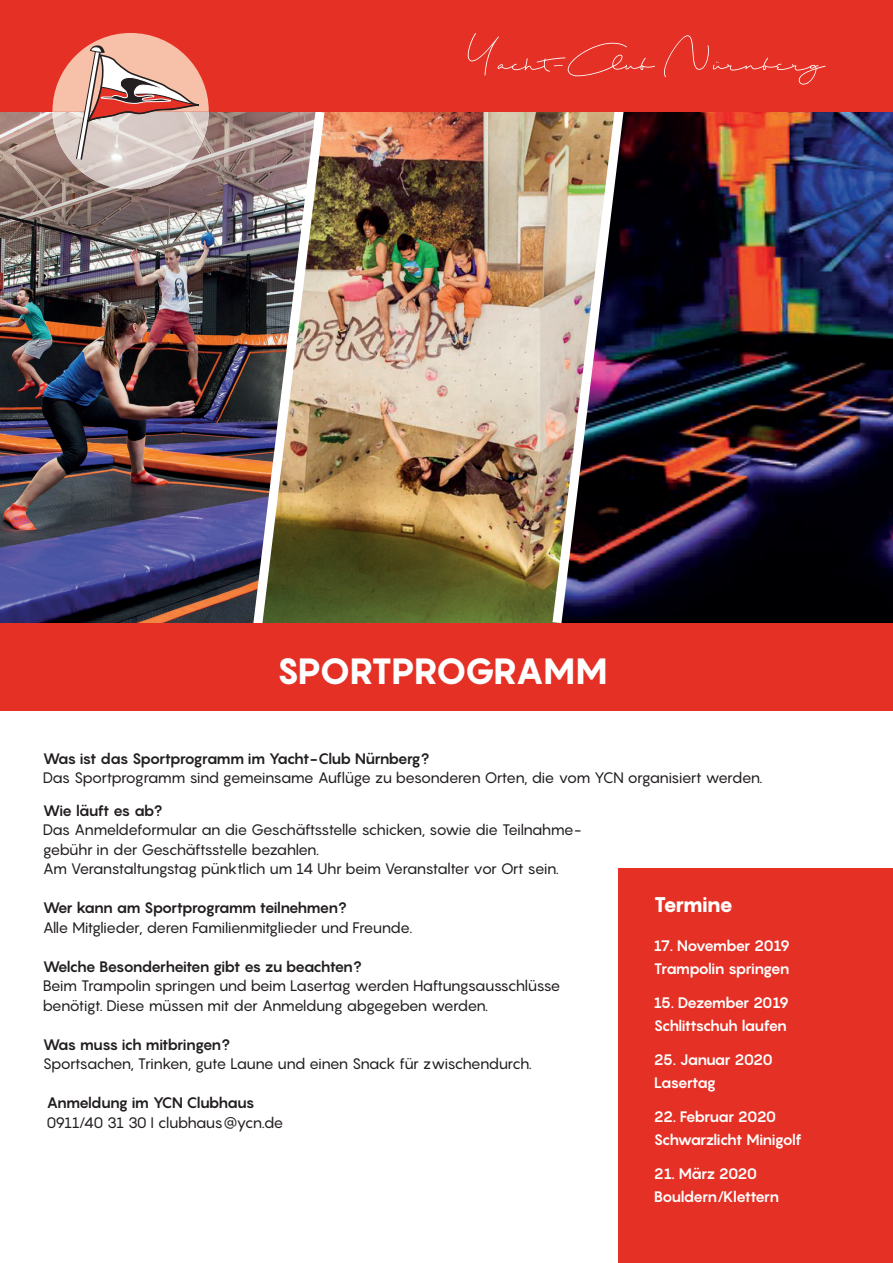
<style>
.page{position:relative;width:893px;height:1263px;background:#fff}
.page>*{position:absolute;margin:0;border:0;box-sizing:border-box;transform-origin:0 0}
.t1{font:800 36px "Pangram";letter-spacing:-.065em;color:#fff}
.t2{font:800 21px "Pangram";letter-spacing:-.075em;color:#fff}
.t3{font:15px/19.5px "Pangram";letter-spacing:-.06em;color:#231f20}
.t4{font:700 15px "Pangram";letter-spacing:-.07em;color:#231f20}
.t5{font:700 15px/22.5px "Pangram";letter-spacing:-.065em;color:#fff}
</style>
<div class="page">
<img style="left:630px;top:111px;width:263px;height:512px">
<img style="left:330px;top:111px;width:217px;height:512px">
<img style="left:0;top:111px;width:247px;height:512px">
<img style="left:247px;top:111px;width:83px;height:512px">
<div style="left:0;top:623px;width:893px;height:87px;background:#e53025"></div>
<img style="left:547px;top:111px;width:83px;height:513px">
<div style="left:0;top:0;width:893px;height:111px;background:#e53025"></div>
<img style="left:52px;top:160px;width:157px;height:29px">
<svg style="left:52px;top:33px;width:157px;height:127px"></svg>
<div style="left:619px;top:868px;width:274px;height:395px;background:#e53025"></div>
<svg style="left:468px;top:33px;width:187px;height:43px"></svg>
<svg style="left:664px;top:35px;width:162px;height:50px"></svg>
<h1 class="t1" style="left:276px;top:648px;width:333px">SPORTPROGRAMM</h1>
<p class="t4" style="left:43px;top:749px;width:388px">Was ist das Sportprogramm im Yacht-Club Nürnberg?</p>
<p class="t3" style="left:43px;top:768px;width:721px">Das Sportprogramm sind gemeinsame Auflüge zu besonderen Orten, die vom YCN organisiert werden.</p>
<p class="t4" style="left:43px;top:800px;width:121px">Wie läuft es ab?</p>
<p class="t3" style="left:43px;top:820px;width:540px">Das Anmeldeformular an die Geschäftsstelle schicken, sowie die Teilnahme&shy;gebühr in der Geschäftsstelle bezahlen.<br>Am Veranstaltungstag pünktlich um 14 Uhr beim Veranstalter vor Ort sein.</p>
<p class="t4" style="left:43px;top:898px;width:306px">Wer kann am Sportprogramm teilnehmen?</p>
<p class="t3" style="left:43px;top:917px;width:371px">Alle Mitglieder, deren Familienmitglieder und Freunde.</p>
<p class="t4" style="left:43px;top:956px;width:320px">Welche Besonderheiten gibt es zu beachten?</p>
<p class="t3" style="left:43px;top:976px;width:519px">Beim Trampolin springen und beim Lasertag werden Haftungsausschlüsse benötigt. Diese müssen mit der Anmeldung abgegeben werden.</p>
<p class="t4" style="left:43px;top:1034px;width:189px">Was muss ich mitbringen?</p>
<p class="t3" style="left:43px;top:1054px;width:490px">Sportsachen, Trinken, gute Laune und einen Snack für zwischendurch.</p>
<p class="t4" style="left:46px;top:1093px;width:210px">Anmeldung im YCN Clubhaus</p>
<p class="t3" style="left:47px;top:1112px;width:239px">0911/40 31 30 I clubhaus@ycn.de</p>
<h2 class="t2" style="left:654px;top:891px;width:81px">Termine</h2>
<p class="t5" style="left:654px;top:935px;width:138px">17. November 2019<br>Trampolin springen</p>
<p class="t5" style="left:654px;top:992px;width:137px">15. Dezember 2019<br>Schlittschuh laufen</p>
<p class="t5" style="left:654px;top:1049px;width:120px">25. Januar 2020<br>Lasertag</p>
<p class="t5" style="left:654px;top:1106px;width:149px">22. Februar 2020<br>Schwarzlicht Minigolf</p>
<p class="t5" style="left:654px;top:1163px;width:127px">21. März 2020<br>Bouldern/Klettern</p>
</div>
